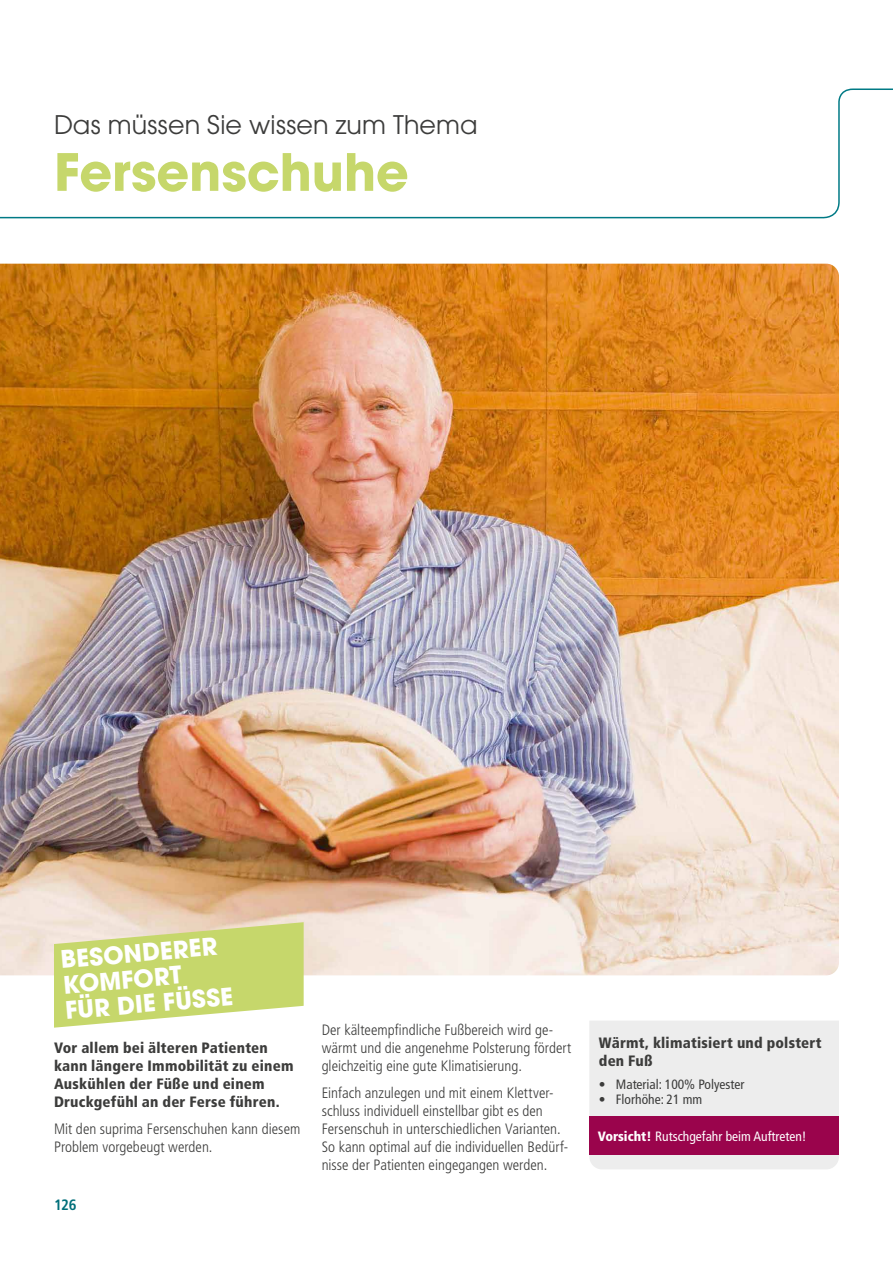
<style>
.page{position:relative;width:893px;height:1263px;background:#fff}
.page>*{position:absolute;margin:0;border:0;box-sizing:border-box;transform-origin:0 0}
.t1{font:700 51px "ITC Avant Garde Pro";letter-spacing:-.005em;color:#c6d76b}
.t2{font:25.5px "ITC Avant Garde Pro";letter-spacing:.005em;color:#3c3c3b}
.t3{font:700 24px/25.5px "ITC Avant Garde Pro";color:#fff}
.t4{font:300 condensed 15px/18px "Frutiger LT Pro";color:#3c3c3b}
.t5{font:900 condensed 15px/18px "Frutiger LT Pro";letter-spacing:.015em;color:#3c3c3b}
.t6{font:700 condensed 15px "Frutiger LT Pro";color:#006f7a}
.t7{font:condensed 13.5px "Frutiger LT Pro";color:#3c3c3b}
.t8{font:condensed 13.5px "Frutiger LT Pro";color:#fff}
.s1{font-weight:900}
</style>
<div class="page">
<img style="left:0;top:264px;width:839px;height:711px">
<svg style="left:0;top:88px;width:893px;height:131px"></svg>
<svg style="left:54px;top:922px;width:250px;height:106px;background:#d0dc85"></svg>
<div style="left:589px;top:1021px;width:250px;height:148px;background:#ededed"></div>
<div style="left:589px;top:1116px;width:250px;height:39px;background:#9a044c"></div>
<h2 class="t2" style="left:54px;top:109px;width:425px">Das müssen Sie wissen zum Thema</h2>
<h1 class="t1" style="left:54px;top:138px;width:356px">Fersenschuhe</h1>
<h3 class="t3" style="left:60px;top:946px;width:170px;rotate:-5deg">BESONDERER<br>KOMFORT<br>FÜR DIE FÜSSE</h3>
<p class="t5" style="left:54px;top:1039px;width:241px">Vor allem bei älteren Patienten kann längere Immobilität zu einem<br>Auskühlen der Füße und einem<br>Druckgefühl an der Ferse führen.</p>
<p class="t4" style="left:54px;top:1119px;width:248px">Mit den suprima Fersenschuhen kann diesem<br>Problem vorgebeugt werden.</p>
<p class="t6" style="left:54px;top:1196px;width:24px">126</p>
<p class="t4" style="left:322px;top:1021px;width:251px">Der kälteempfindliche Fußbereich wird ge&shy;wärmt und die angenehme Polsterung fördert gleichzeitig eine gute Klimatisierung.</p>
<p class="t4" style="left:322px;top:1083px;width:248px">Einfach anzulegen und mit einem Klettver&shy;schluss individuell einstellbar gibt es den Fersenschuh in unterschiedlichen Varianten.<br>So kann optimal auf die individuellen Bedürf&shy;nisse der Patienten eingegangen werden.</p>
<p class="t5" style="left:599px;top:1033px;width:224px">Wärmt, klimatisiert und polstert den Fuß</p>
<p class="t7" style="left:599px;top:1077px;width:147px">• Material: 100% Polyester</p>
<p class="t7" style="left:599px;top:1092px;width:105px">• Florhöhe: 21 mm</p>
<p class="t8" style="left:598px;top:1128px;width:210px"><span class="s1">Vorsicht!</span> Rutschgefahr beim Auftreten!</p>
</div>
